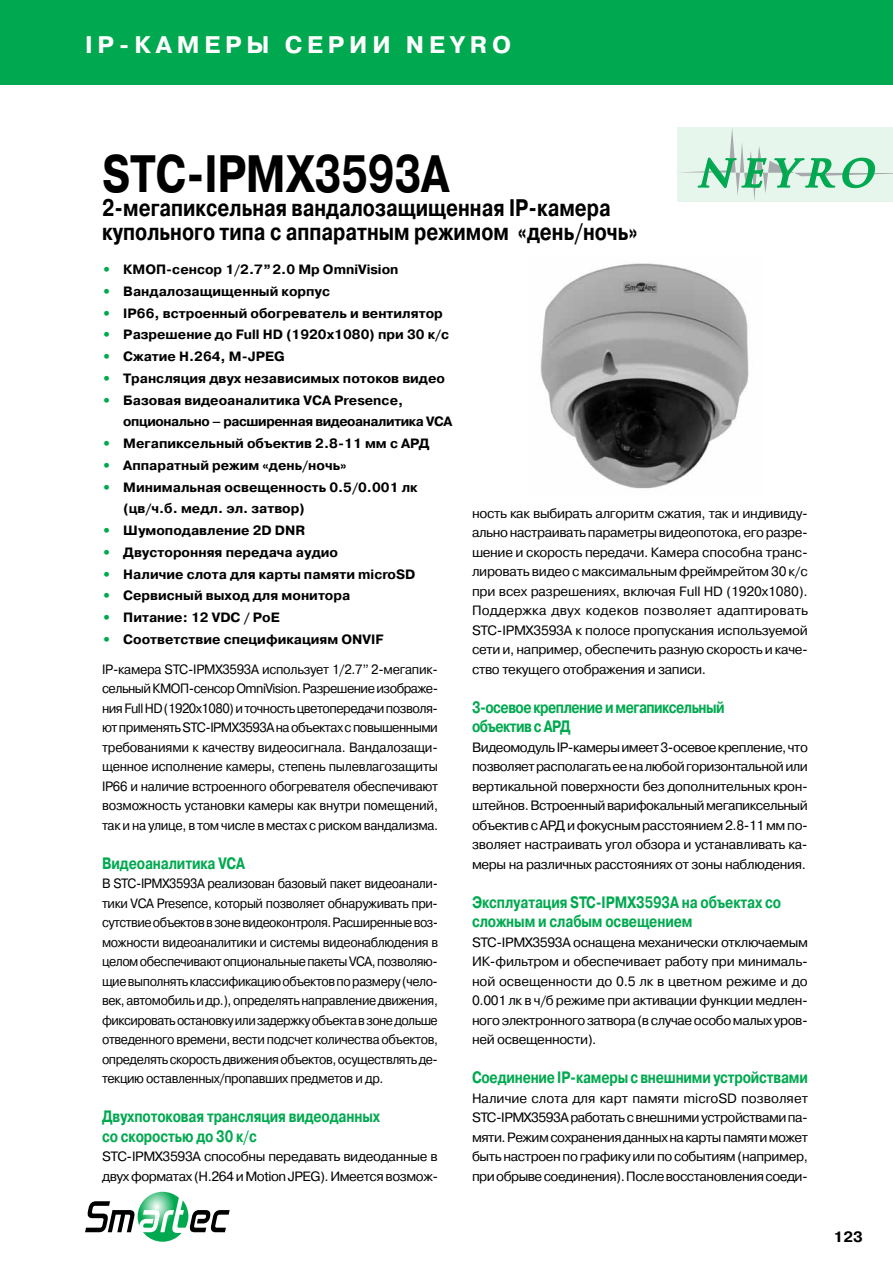
<style>
.page{position:relative;width:893px;height:1263px;background:#fff}
.page>*{position:absolute;margin:0;border:0;box-sizing:border-box;transform-origin:0 0}
.t1{font:700 52.5px "Pragmatica C";letter-spacing:-.015em;color:#000;scale:.8 1}
.t2{font:italic 700 37.2px "Trajan Pro";color:#00a94f}
.t3{font:700 24px/24px "Pragmatica C";color:#000;scale:.8 1}
.t4{font:700 24px "Pragmatica C";letter-spacing:.2em;color:#fff}
.t5{font:700 16.5px/19.5px "Pragmatica C";letter-spacing:-.01em;color:#00a94f;scale:.8 1}
.t6{font:700 16.5px/19.5px "Pragmatica C";letter-spacing:-.04em;color:#00a94f;scale:.8 1}
.t7{font:700 15px "Pragmatica C";color:#000}
.t8{font:13.5px/19.5px "Pragmatica C";letter-spacing:-.025em;color:#000;text-align:justify}
.t9{font:13.5px/19.5px "Pragmatica C";letter-spacing:-.025em;color:#000;text-align:justify;scale:.93 1}
.t10{font:700 13.5px/21.8px "Pragmatica C";color:#000}
.t11{font:13.5px/19.5px "Pragmatica C";letter-spacing:-.025em;color:#000;text-align:justify;scale:.95 1}
.t12{font:700 13.5px/21.8px "Pragmatica C";letter-spacing:-.03em;color:#000}
.s1{color:#00a94f}
</style>
<div class="page">
<div style="left:0;top:0;width:893px;height:85px;background:#00a94f"></div>
<svg style="left:85px;top:1192px;width:145px;height:50px"></svg>
<img style="left:540px;top:263px;width:209px;height:226px">
<svg style="left:677px;top:128px;width:216px;height:74px;background:#d3ecdf"></svg>
<h3 class="t4" style="left:85px;top:31px;width:428px">IP-КАМЕРЫ СЕРИИ NEYRO</h3>
<h1 class="t1" style="left:102px;top:145px;width:436px">STC-IPMX3593A</h1>
<h3 class="t3" style="left:102px;top:196px;width:671px">2-мегапиксельная вандалозащищенная IP-камера купольного типа с аппаратным режимом «день/ночь»</h3>
<h2 class="t2" style="left:697px;top:150px;width:188px">NEYRO</h2>
<p class="t10" style="left:102px;top:259px;width:298px"><span class="s1">•</span> КМОП-сенсор 1/2. 7’’ 2. 0 Mp OmniVision</p>
<p class="t10" style="left:102px;top:280px;width:230px"><span class="s1">•</span> Вандалозащищенный корпус</p>
<p class="t10" style="left:102px;top:302px;width:342px"><span class="s1">•</span> IP66, встроенный обогреватель и вентилятор</p>
<p class="t10" style="left:102px;top:324px;width:349px"><span class="s1">•</span> Разрешение до Full HD (1920x1080) при 30 к/с</p>
<p class="t10" style="left:102px;top:346px;width:184px"><span class="s1">•</span> Сжатие Н. 264, M-JPEG</p>
<p class="t10" style="left:102px;top:367px;width:344px"><span class="s1">•</span> Трансляция двух независимых потоков видео</p>
<p class="t12" style="left:123px;top:389px;width:330px;text-indent:-21px"><span class="s1">•</span> Базовая видеоаналитика VCA Presence, опционально – расширенная видеоаналитика VCA</p>
<p class="t10" style="left:102px;top:433px;width:329px"><span class="s1">•</span> Мегапиксельный объектив 2. 8-11 мм с АРД</p>
<p class="t10" style="left:102px;top:454px;width:246px"><span class="s1">•</span> Аппаратный режим «день/ночь»</p>
<p class="t10" style="left:123px;top:476px;width:296px;text-indent:-21px"><span class="s1">•</span> Минимальная освещенность 0. 5/0. 001 лк (цв/ч. б. медл. эл. затвор)</p>
<p class="t10" style="left:102px;top:520px;width:205px"><span class="s1">•</span> Шумоподавление 2D DNR</p>
<p class="t10" style="left:102px;top:541px;width:238px"><span class="s1">•</span> Двусторонняя передача аудио</p>
<p class="t10" style="left:102px;top:563px;width:315px"><span class="s1">•</span> Наличие слота для карты памяти microSD</p>
<p class="t10" style="left:102px;top:585px;width:250px"><span class="s1">•</span> Сервисный выход для монитора</p>
<p class="t10" style="left:102px;top:607px;width:179px"><span class="s1">•</span> Питание: 12 VDC / РоЕ</p>
<p class="t10" style="left:102px;top:628px;width:283px"><span class="s1">•</span> Соответствие спецификациям ONVIF</p>
<p class="t11" style="left:102px;top:659px;width:355px">IP-камера STC-IPMX3593A использует 1/2.7’’ 2-мегапик&shy;сельный КМОП-сенсор OmniVision. Разрешение изображе&shy;ния Full HD (1920x1080) и точность цветопередачи позволя&shy;ют применять STC-IPMX3593A на объектах с повышенными требованиями к качеству видеосигнала. Вандалозащи&shy;щенное исполнение камеры, степень пылевлагозащиты IP66 и наличие встроенного обогревателя обеспечивают возможность установки камеры как внутри помещений, так и на улице, в том числе в местах с риском вандализма.</p>
<p class="t5" style="left:102px;top:853px;width:180px">Видеоаналитика VCA</p>
<p class="t9" style="left:102px;top:874px;width:363px">В STC-IPMX3593A реализован базовый пакет видеоанали&shy;тики VCA Presence, который позволяет обнаруживать при&shy;сутствие объектов в зоне видеоконтроля. Расширенные воз&shy;можности видеоаналитики и системы видеонаблюдения в целом обеспечивают опциональные пакеты VCA, позволяю&shy;щие выполнять классификацию объектов по размеру (чело&shy;век, автомобиль и др. ), определять направление движения, фиксировать остановку или задержку объекта в зоне дольше отведенного времени, вести подсчет количества объектов, определять скорость движения объектов, осуществлять де&shy;текцию оставленных/пропавших предметов и др.</p>
<p class="t5" style="left:102px;top:1107px;width:349px">Двухпотоковая трансляция видеоданных со скоростью до 30 к/с</p>
<p class="t8" style="left:102px;top:1147px;width:338px">STC-IPMX3593A способны передавать видеоданные в двух форматах (H. 264 и Motion JPEG). Имеется возмож-</p>
<p class="t8" style="left:472px;top:503px;width:338px;text-align:left">ность как выбирать алгоритм сжатия, так и индивиду&shy;ально настраивать параметры видеопотока, его разре&shy;шение и скорость передачи. Камера способна транс&shy;лировать видео с максимальным фреймрейтом 30 к/с при всех разрешениях, включая Full HD (1920x1080).<br>Поддержка двух кодеков позволяет адаптировать STC-IPMX3593A к полосе пропускания используемой сети и, например, обеспечить разную скорость и каче&shy;ство текущего отображения и записи.</p>
<p class="t6" style="left:472px;top:697px;width:317px">3-осевое крепление и мегапиксельный объектив с АРД</p>
<p class="t8" style="left:472px;top:737px;width:337px">Видеомодуль IP-камеры имеет 3-осевое крепление, что позволяет располагать ее на любой горизонтальной или вертикальной поверхности без дополнительных крон&shy;штейнов. Встроенный варифокальный мегапиксельный объектив с АРД и фокусным расстоянием 2. 8-11 мм по&shy;зволяет настраивать угол обзора и устанавливать ка&shy;меры на различных расстояниях от зоны наблюдения.</p>
<p class="t5" style="left:472px;top:892px;width:388px">Эксплуатация STC-IPMX3593A на объектах со сложным и слабым освещением</p>
<p class="t8" style="left:472px;top:932px;width:337px">STC-IPMX3593A оснащена механически отключаемым ИК-фильтром и обеспечивает работу при минималь&shy;ной освещенности до 0. 5 лк в цветном режиме и до</p>
<p class="t8" style="left:472px;top:991px;width:337px">0. 001 лк в ч/б режиме при активации функции медлен&shy;ного электронного затвора (в случае особо малых уров&shy;ней освещенности).</p>
<p class="t5" style="left:472px;top:1068px;width:421px">Соединение IP-камеры с внешними устройствами</p>
<p class="t8" style="left:472px;top:1088px;width:338px">Наличие слота для карт памяти microSD позволяет STC-IPMX3593A работать с внешними устройствами па&shy;мяти. Режим сохранения данных на карты памяти может быть настроен по графику или по событиям (например, при обрыве соединения). После восстановления соеди-</p>
<p class="t7" style="left:833px;top:1228px;width:31px">123</p>
</div>
